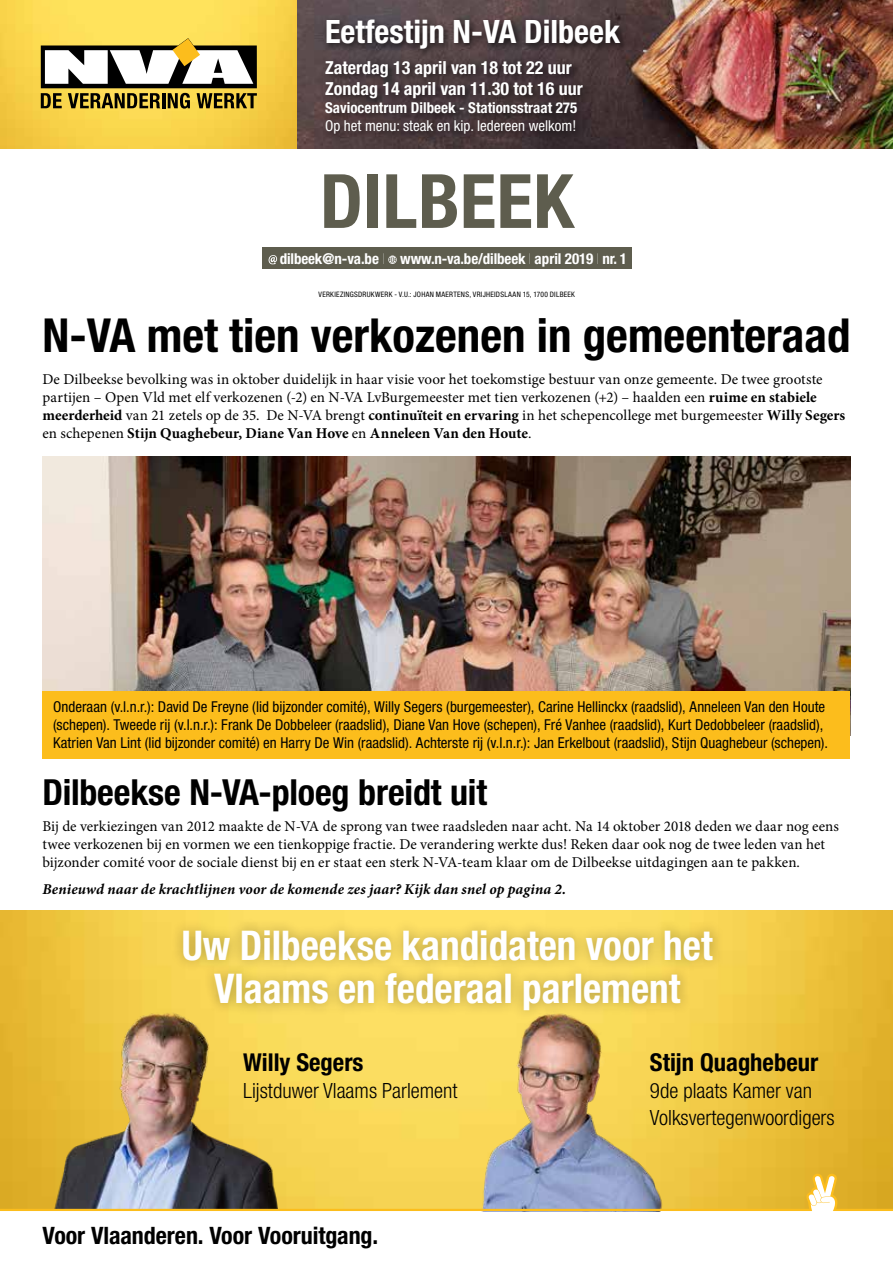
<style>
.page{position:relative;width:893px;height:1263px;background:#fff}
.page>*{position:absolute;margin:0;border:0;box-sizing:border-box;transform-origin:0 0}
.t1{font:700 condensed 75px "Helvetica Neue LT Std";letter-spacing:.005em;color:#5e5d4e}
.t2{font:700 condensed 46.95px "Helvetica Neue LT Std";color:#000}
.t3{font:700 condensed 41.1px/43.5px "Helvetica Neue LT Std";color:#fff;text-align:center;scale:.95 1}
.t4{font:700 condensed 36px "Helvetica Neue LT Std";letter-spacing:-.005em;color:#000}
.t5{font:700 condensed 32.25px "Helvetica Neue LT Std";color:#fff}
.t6{font:700 condensed 24.6px "Helvetica Neue LT Std";color:#000}
.t7{font:700 condensed 24px "Helvetica Neue LT Std";letter-spacing:-.005em;color:#000}
.t8{font:300 condensed 21px/27px "Helvetica Neue LT Std";color:#000}
.t9{font:700 condensed 18px/21px "Helvetica Neue LT Std";color:#fff}
.t10{font:15px/18px "Minion Pro";color:#000}
.t11{font:condensed 15px/18px "Helvetica Neue LT Std";color:#000}
.t12{font:700 condensed 15px "Helvetica Neue LT Std";color:#fff}
.t13{font:italic 700 15px "Minion Pro";letter-spacing:.01em;color:#000}
.t14{font:condensed 15px "Helvetica Neue LT Std";color:#fff}
.t15{font:condensed 7.5px "Helvetica Neue LT Std";letter-spacing:.035em;color:#000}
.s1{font-weight:200}
.s2{font-weight:700}
</style>
<div class="page">
<div style="left:262px;top:248px;width:369px;height:21px;background:#5e5d4e"></div>
<svg style="left:269px;top:255px;width:8px;height:10px"></svg>
<svg style="left:388px;top:255px;width:9px;height:9px"></svg>
<img style="left:0;top:910px;width:893px;height:263px">
<img style="left:0;top:0;width:298px;height:149px">
<svg style="left:41px;top:38px;width:216px;height:71px"></svg>
<div style="left:171px;top:918px;width:554px;height:104px;background:#000;opacity:.3"></div>
<img style="left:298px;top:0;width:595px;height:149px">
<div style="left:323px;top:16px;width:306px;height:42px;background:#000;opacity:.75"></div>
<div style="left:321px;top:56px;width:272px;height:88px;background:#000;opacity:.75"></div>
<img style="left:43px;top:456px;width:807px;height:235px">
<div style="left:43px;top:691px;width:807px;height:68px;background:#fcbd1c"></div>
<img style="left:472px;top:1011px;width:195px;height:162px">
<img style="left:53px;top:1011px;width:225px;height:162px">
<svg style="left:0;top:1173px;width:893px;height:38px;background:#bda865"></svg>
<h3 class="t5" style="left:325px;top:12px;width:297px">Eetfestijn N-VA Dilbeek</h3>
<p class="t9" style="left:325px;top:57px;width:259px">Zaterdag 13 april van 18 tot 22 uur<br>Zondag 14 april van 11.30 tot 16 uur</p>
<p class="t12" style="left:325px;top:99px;width:254px">Saviocentrum Dilbeek - Stationsstraat 275</p>
<p class="t14" style="left:325px;top:117px;width:253px">Op het menu: steak en kip. Iedereen welkom!</p>
<h1 class="t1" style="left:320px;top:156px;width:255px">DILBEEK</h1>
<p class="t12" style="left:280px;top:249px;width:349px">dilbeek@n-va.be <span class="s1">I</span> www.n-va.be/dilbeek <span class="s1">I</span> april 2019 <span class="s1">I</span> nr. 1</p>
<p class="t15" style="left:319px;top:290px;width:258px">VERKIEZINGSDRUKWERK - V.U.: JOHAN MAERTENS, VRIJHEIDSLAAN 15, 1700 DILBEEK</p>
<h2 class="t2" style="left:43px;top:307px;width:809px">N-VA met tien verkozenen in gemeenteraad</h2>
<p class="t10" style="left:43px;top:370px;width:804px">De Dilbeekse bevolking was in oktober duidelijk in haar visie voor het toekomstige bestuur van onze gemeente. De twee grootste partijen – Open Vld met elf verkozenen (-2) en N-VA LvBurgemeester met tien verkozenen (+2) – haalden een <span class="s2">ruime en stabiele meerderheid</span> van 21 zetels op de 35. De N-VA brengt <span class="s2">continuïteit en ervaring</span> in het schepencollege met burgemeester <span class="s2">Willy Segers </span>en schepenen <span class="s2">Stijn Quaghebeur, Diane Van Hove</span> en <span class="s2">Anneleen Van den Houte</span>.</p>
<p class="t11" style="left:53px;top:698px;width:776px">Onderaan (v.l.n.r.): David De Freyne (lid bijzonder comité), Willy Segers (burgemeester), Carine Hellinckx (raadslid), Anneleen Van den Houte (schepen). Tweede rij (v.l.n.r.): Frank De Dobbeleer (raadslid), Diane Van Hove (schepen), Fré Vanhee (raadslid), Kurt Dedobbeleer (raadslid),<br>Katrien Van Lint (lid bijzonder comité) en Harry De Win (raadslid). Achterste rij (v.l.n.r.): Jan Erkelbout (raadslid), Stijn Quaghebeur (schepen).</p>
<h3 class="t4" style="left:43px;top:770px;width:446px">Dilbeekse N-VA-ploeg breidt uit</h3>
<p class="t10" style="left:43px;top:817px;width:798px">Bij de verkiezingen van 2012 maakte de N-VA de sprong van twee raadsleden naar acht. Na 14 oktober 2018 deden we daar nog eens twee verkozenen bij en vormen we een tienkoppige fractie. De verandering werkte dus! Reken daar ook nog de twee leden van het bijzonder comité voor de sociale dienst bij en er staat een sterk N-VA-team klaar om de Dilbeekse uitdagingen aan te pakken.</p>
<p class="t13" style="left:43px;top:878px;width:525px">Benieuwd naar de krachtlijnen voor de komende zes jaar? Kijk dan snel op pagina 2.</p>
<h3 class="t3" style="left:182px;top:923px;width:560px">Uw Dilbeekse kandidaten voor het<br>Vlaams en federaal parlement</h3>
<h3 class="t6" style="left:243px;top:1047px;width:122px">Willy Segers</h3>
<h3 class="t8" style="left:243px;top:1077px;width:216px">Lijstduwer Vlaams Parlement</h3>
<h3 class="t7" style="left:43px;top:1221px;width:337px">Voor Vlaanderen. Voor Vooruitgang.</h3>
<h3 class="t6" style="left:650px;top:1047px;width:170px">Stijn Quaghebeur</h3>
<h3 class="t8" style="left:650px;top:1077px;width:186px">9de plaats Kamer van<br>Volksvertegenwoordigers</h3>
</div>
